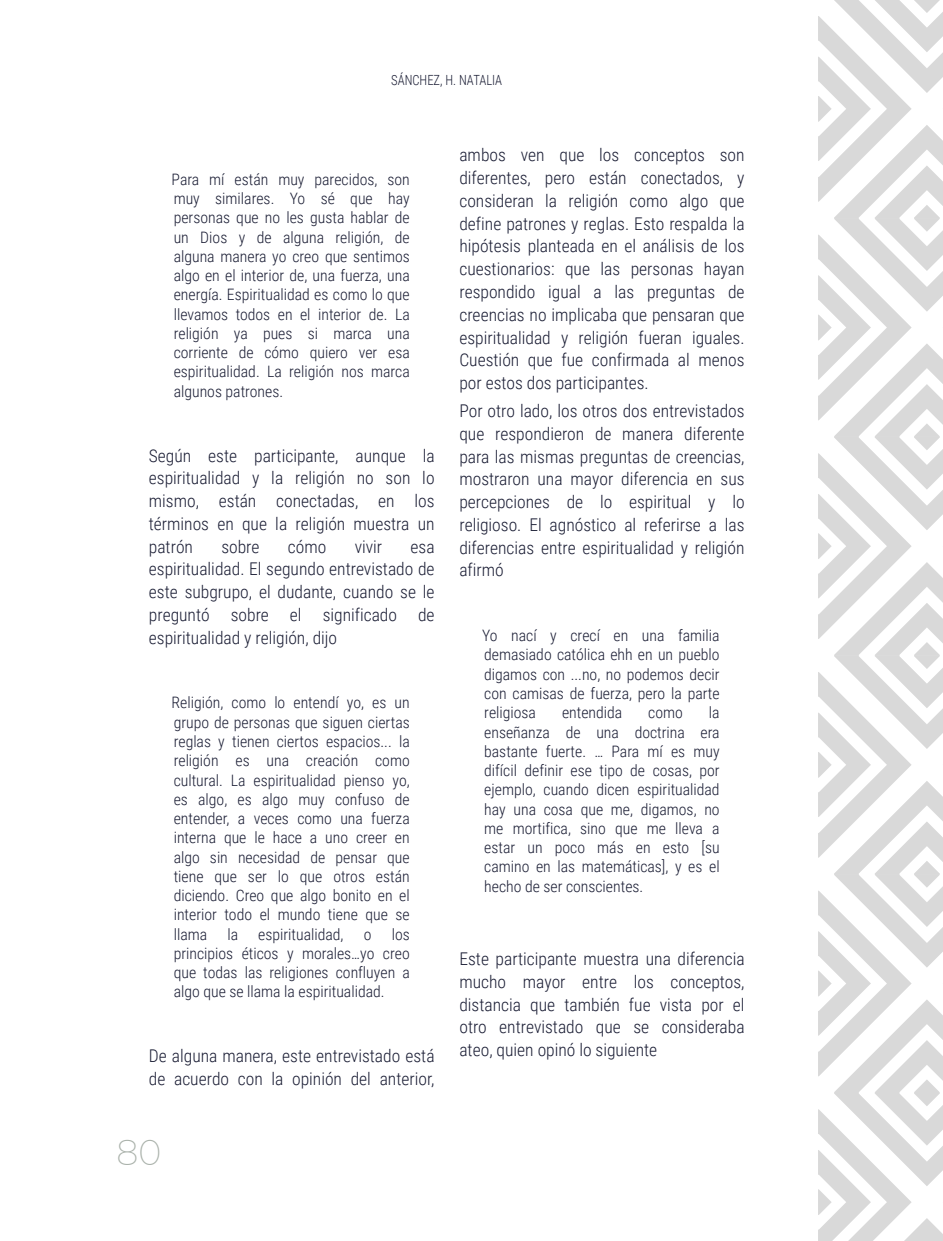
<style>
.page{position:relative;width:943px;height:1241px;background:#fff}
.page>*{position:absolute;margin:0;border:0;box-sizing:border-box;transform-origin:0 0}
.t1{font:200 35px "Montserrat";color:#aab2ab}
.t2{font:300 17.5px/22.8px "Roboto Condensed";color:#191c33;text-align:justify}
.t3{font:300 15.75px/19.2px "Roboto Condensed";color:#191c33;text-align:justify}
.t4{font:300 14px "Roboto Condensed";color:#191c33;scale:.9 1}
</style>
<div class="page">
<div style="left:818px;top:0;width:124px;height:1240px;background:#bfbfbf;opacity:.15"></div>
<p class="t4" style="left:391px;top:70px;width:125px">SÁNCHEZ, H. NATALIA</p>
<p class="t3" style="left:172px;top:169px;width:240px">Para mí están muy parecidos, son muy similares. Yo sé que hay personas que no les gusta hablar de un Dios y de alguna religión, de alguna manera yo creo que sentimos algo en el interior de, una fuerza, una energía. Espiritualidad es como lo que llevamos todos en el interior de. La religión ya pues si marca una corriente de cómo quiero ver esa espiritualidad. La religión nos marca algunos patrones.</p>
<p class="t2" style="left:149px;top:443px;width:287px">Según este participante, aunque la espiritualidad y la religión no son lo mismo, están conectadas, en los términos en que la religión muestra un patrón</p>
<p class="t2" style="left:221px;top:534px;width:40px">sobre</p>
<p class="t2" style="left:288px;top:534px;width:40px">cómo</p>
<p class="t2" style="left:355px;top:534px;width:29px">vivir</p>
<p class="t2" style="left:149px;top:534px;width:287px;text-indent:262px">esa espiritualidad. El segundo entrevistado de este subgrupo, el dudante, cuando se le preguntó sobre el significado de espiritualidad y religión, dijo</p>
<p class="t3" style="left:172px;top:692px;width:240px">Religión, como lo entendí yo, es un grupo de personas que siguen ciertas reglas y tienen ciertos espacios... la religión es una creación como cultural. La espiritualidad pienso yo, es algo, es algo muy confuso de entender, a veces como una fuerza interna que le hace a uno creer en algo sin necesidad de pensar que tiene que ser lo que otros están diciendo. Creo que algo bonito en el interior todo el mundo tiene que se llama</p>
<p class="t3" style="left:174px;top:923px;width:237px;text-indent:218px">los principios éticos y morales…yo creo que todas las religiones confluyen a algo que se llama la espiritualidad.</p>
<p class="t3" style="left:227px;top:923px;width:12px">la</p>
<p class="t3" style="left:258px;top:923px;width:87px">espiritualidad,</p>
<p class="t3" style="left:364px;top:923px;width:9px">o</p>
<p class="t2" style="left:149px;top:1043px;width:287px">De alguna manera, este entrevistado está de acuerdo con la opinión del anterior,</p>
<h1 class="t1" style="left:117px;top:1130px;width:46px">80</h1>
<p class="t2" style="left:459px;top:143px;width:287px">ambos ven que los conceptos son diferentes, pero están conectados, y consideran la religión como algo que define patrones y reglas. Esto respalda la hipótesis planteada en el análisis de los cuestionarios: que las personas hayan respondido igual a las preguntas de creencias no implicaba que pensaran que espiritualidad y religión fueran iguales.<br>Cuestión que fue confirmada al menos por estos dos participantes.</p>
<p class="t2" style="left:459px;top:399px;width:287px">Por otro lado, los otros dos entrevistados que respondieron de manera diferente para las mismas preguntas de creencias, mostraron una mayor diferencia en sus percepciones de lo espiritual y lo religioso. El agnóstico al referirse a las diferencias entre espiritualidad y religión afirmó</p>
<p class="t3" style="left:482px;top:625px;width:239px">Yo nací y crecí en una familia demasiado católica ehh en un pueblo digamos con ...no, no podemos decir con camisas de fuerza, pero la parte religiosa</p>
<p class="t3" style="left:484px;top:702px;width:237px;text-indent:225px">la enseñanza de una doctrina era bastante fuerte. … Para mí es muy difícil definir ese tipo de cosas, por ejemplo, cuando dicen espiritualidad hay una cosa que me, digamos, no me mortifica, sino que me lleva a estar un poco más en esto [su camino en las matemáticas], y es el hecho de ser conscientes.</p>
<p class="t3" style="left:562px;top:702px;width:62px">entendida</p>
<p class="t3" style="left:648px;top:702px;width:36px">como</p>
<p class="t2" style="left:459px;top:946px;width:287px">Este participante muestra una diferencia mucho mayor entre los conceptos, distancia que también fue vista por el otro entrevistado que se consideraba ateo, quien opinó lo siguiente</p>
</div>
